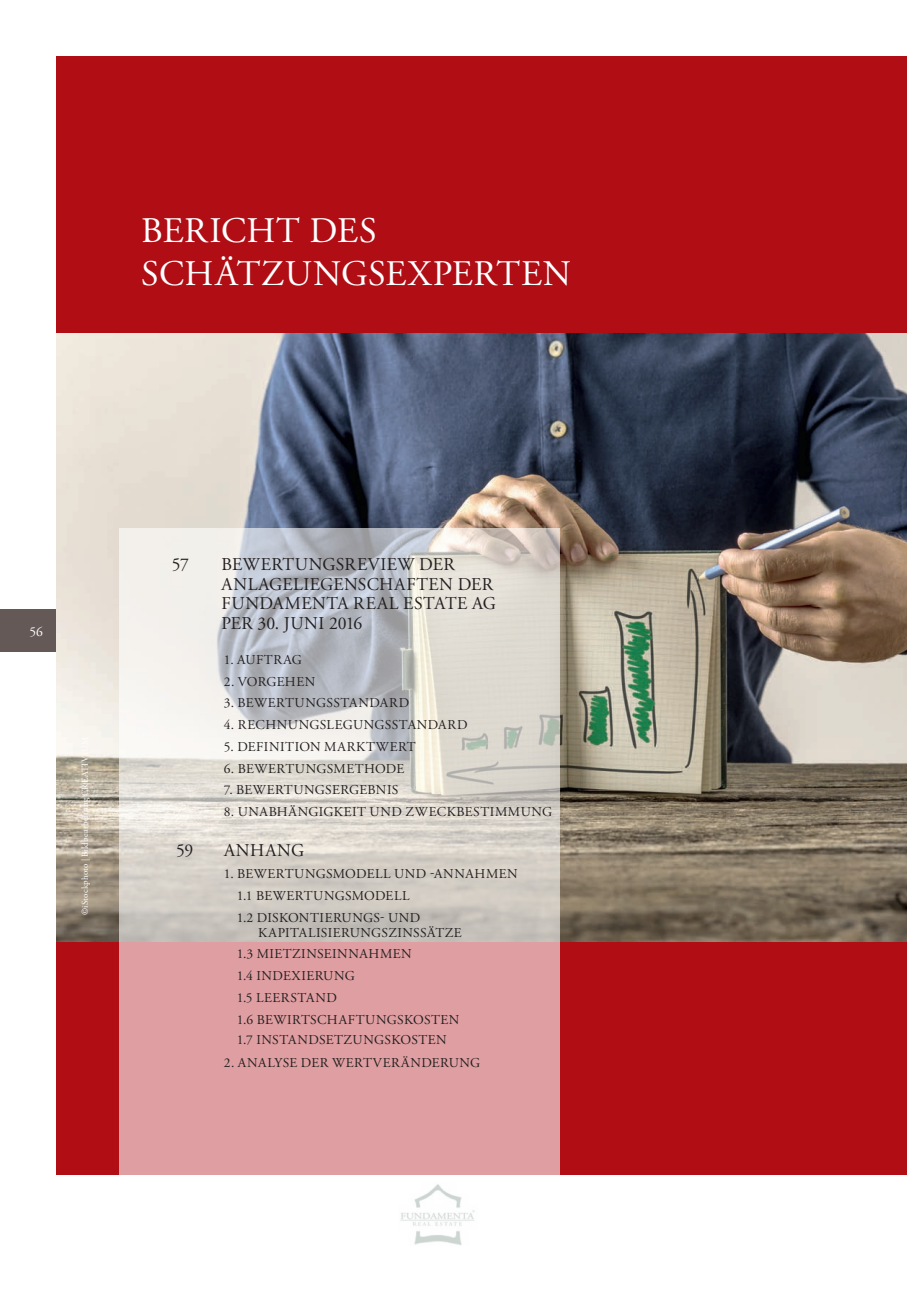
<style>
.page{position:relative;width:920px;height:1290px;background:#fff}
.page>*{position:absolute;margin:0;border:0;box-sizing:border-box;transform-origin:0 0}
.t1{font:36px/43.2px "Adobe Garamond Pro";letter-spacing:.015em;color:#fff}
.t2{font:18px/19.5px "Adobe Garamond Pro";letter-spacing:.02em;color:#231f20}
.t3{font:13.5px/21.8px "Adobe Garamond Pro";letter-spacing:.03em;color:#231f20}
.t4{font:13.5px "Adobe Garamond Pro";color:#fff}
.t5{font:9px "Adobe Garamond Pro";letter-spacing:.025em;color:#fff}
</style>
<div class="page">
<div style="left:0;top:609px;width:56px;height:42px;background:#645956"></div>
<img style="left:400px;top:1184px;width:75px;height:61px">
<div style="left:56px;top:56px;width:850px;height:1118px;background:#b00d15"></div>
<img style="left:56px;top:334px;width:850px;height:607px">
<svg style="left:120px;top:528px;width:440px;height:646px"></svg>
<h1 class="t1" style="left:141px;top:210px;width:431px">BERICHT DES<br>SCHÄTZUNGSEXPERTEN</h1>
<p class="t4" style="left:29px;top:623px;width:15px">56</p>
<p class="t5" style="left:79px;top:915px;width:180px;rotate:-90deg">©iStockphoto | Bildbearbeitung CREATIVIUM</p>
<h2 class="t2" style="left:172px;top:556px;width:19px">57</h2>
<h2 class="t2" style="left:222px;top:556px;width:276px">BEWERTUNGSREVIEW DER<br>ANLAGELIEGENSCHAFTEN DER<br>FUNDAMENTA REAL ESTATE AG<br>PER 30. JUNI 2016</h2>
<p class="t3" style="left:224px;top:649px;width:79px">1. AUFTRAG</p>
<p class="t3" style="left:224px;top:671px;width:93px">2. VORGEHEN</p>
<p class="t3" style="left:224px;top:693px;width:187px">3. BEWERTUNGSSTANDARD</p>
<p class="t3" style="left:224px;top:714px;width:245px">4. RECHNUNGSLEGUNGSSTANDARD</p>
<p class="t3" style="left:224px;top:736px;width:193px">5. DEFINITION MARKTWERT</p>
<p class="t3" style="left:224px;top:758px;width:182px">6. BEWERTUNGSMETHODE</p>
<p class="t3" style="left:224px;top:780px;width:176px">7. BEWERTUNGSERGEBNIS</p>
<p class="t3" style="left:224px;top:801px;width:330px">8. UNABHÄNGIGKEIT UND ZWECKBESTIMMUNG</p>
<h2 class="t2" style="left:176px;top:841px;width:18px">59</h2>
<h2 class="t2" style="left:224px;top:841px;width:82px">ANHANG</h2>
<p class="t3" style="left:237px;top:863px;width:283px;text-indent:-13px">1. BEWERTUNGSMODELL UND -ANNAHMEN<br>1.1 BEWERTUNGSMODELL<br>1.2 DISKONTIERUNGS- UND</p>
<p class="t3" style="left:237px;top:922px;width:227px;text-indent:21px">KAPITALISIERUNGSZINSSÄTZE<br>1.3 MIETZINSEINNAHMEN<br>1.4 INDEXIERUNG<br>1.5 LEERSTAND<br>1.6 BEWIRTSCHAFTUNGSKOSTEN</p>
<p class="t3" style="left:237px;top:1029px;width:212px">1.7 INSTANDSETZUNGSKOSTEN</p>
<p class="t3" style="left:224px;top:1052px;width:258px">2. ANALYSE DER WERTVERÄNDERUNG</p>
</div>
